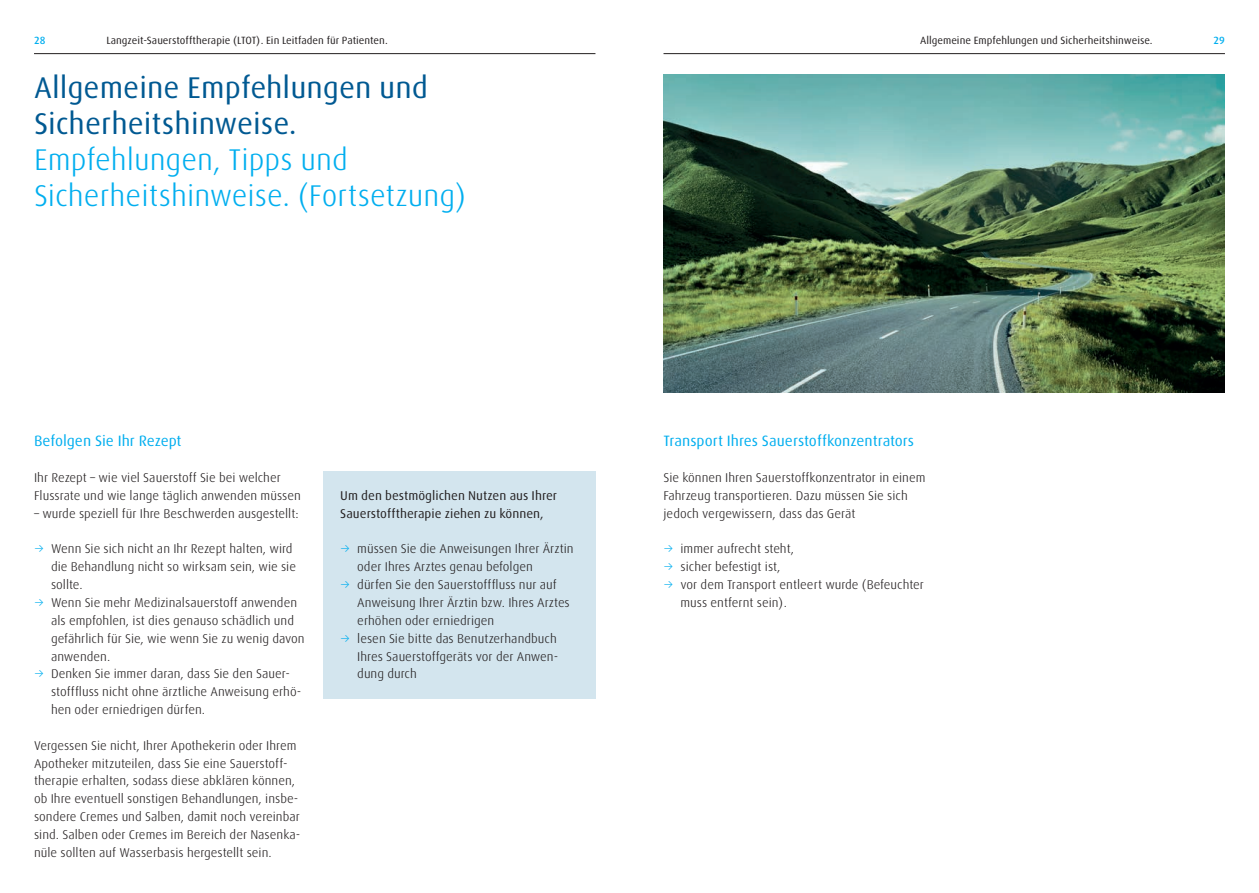
<style>
.page{position:relative;width:1259px;height:893px;background:#fff}
.page>*{position:absolute;margin:0;border:0;box-sizing:border-box;transform-origin:0 0}
.t1{font:300 30px/36px "Linde Dax Global";color:#00aeef}
.t2{font:30px/36px "Linde Dax Global";color:#005992}
.t3{font:15px "Linde Dax Global";color:#00aeef}
.t4{font:300 12.75px/17.9px "Linde Dax Global";color:#231f20}
.t5{font:12.75px/17.9px "Linde Dax Global";color:#231f20}
.t6{font:10.5px "Linde Dax Global";color:#231f20}
.t7{font:500 10.5px "Linde Dax Global";color:#00aeef}
.s1{color:#00aeef}
</style>
<div class="page">
<hr style="left:663px;top:53px;width:562px;height:1px;background:#231f20">
<hr style="left:34px;top:53px;width:561px;height:1px;background:#231f20">
<div style="left:323px;top:472px;width:272px;height:227px;background:#d3e5ee"></div>
<img style="left:663px;top:74px;width:562px;height:319px">
<p class="t6" style="left:106px;top:34px;width:283px">Langzeit-Sauerstofftherapie (LTOT). Ein Leitfaden für Patienten.</p>
<p class="t6" style="left:920px;top:34px;width:234px">Allgemeine Empfehlungen und Sicherheitshinweise.</p>
<p class="t7" style="left:34px;top:34px;width:13px">28</p>
<p class="t7" style="left:1213px;top:34px;width:13px">29</p>
<h1 class="t2" style="left:34px;top:70px;width:395px">Allgemeine Empfehlungen und<br>Sicherheitshinweise.</h1>
<h1 class="t1" style="left:34px;top:142px;width:433px">Empfehlungen, Tipps und<br>Sicherheitshinweise. (Fortsetzung)</h1>
<p class="t3" style="left:34px;top:432px;width:149px">Befolgen Sie Ihr Rezept</p>
<p class="t4" style="left:34px;top:469px;width:268px">Ihr Rezept – wie viel Sauerstoff Sie bei welcher<br>Flussrate und wie lange täglich anwenden müssen</p>
<p class="t4" style="left:34px;top:504px;width:266px">– wurde speziell für Ihre Beschwerden ausgestellt:</p>
<p class="t4" style="left:51px;top:540px;width:247px;text-indent:-17px"><span class="s1">→</span> Wenn Sie sich nicht an Ihr Rezept halten, wird die Behandlung nicht so wirksam sein, wie sie sollte.</p>
<p class="t4" style="left:51px;top:594px;width:255px;text-indent:-17px"><span class="s1">→</span> Wenn Sie mehr Medizinalsauerstoff anwenden als empfohlen, ist dies genauso schädlich und gefährlich für Sie, wie wenn Sie zu wenig davon anwenden.</p>
<p class="t4" style="left:51px;top:665px;width:252px;text-indent:-17px"><span class="s1">→</span> Denken Sie immer daran, dass Sie den Sauer&shy;stofffluss nicht ohne ärztliche Anweisung erhö&shy;hen oder erniedrigen dürfen.</p>
<p class="t4" style="left:34px;top:736px;width:268px">Vergessen Sie nicht, Ihrer Apothekerin oder Ihrem Apotheker mitzuteilen, dass Sie eine Sauerstoff&shy;therapie erhalten, sodass diese abklären können, ob Ihre eventuell sonstigen Behandlungen, insbe&shy;sondere Cremes und Salben, damit noch vereinbar sind. Salben oder Cremes im Bereich der Nasenka&shy;nüle sollten auf Wasserbasis hergestellt sein.</p>
<p class="t5" style="left:340px;top:486px;width:218px">Um den bestmöglichen Nutzen aus Ihrer<br>Sauerstofftherapie ziehen zu können,</p>
<p class="t4" style="left:357px;top:540px;width:218px;text-indent:-17px"><span class="s1">→</span> müssen Sie die Anweisungen Ihrer Ärztin oder Ihres Arztes genau befolgen</p>
<p class="t4" style="left:357px;top:576px;width:214px;text-indent:-17px"><span class="s1">→</span> dürfen Sie den Sauerstofffluss nur auf<br>Anweisung Ihrer Ärztin bzw. Ihres Arztes erhöhen oder erniedrigen</p>
<p class="t4" style="left:357px;top:629px;width:202px;text-align:justify;text-indent:-17px"><span class="s1">→</span> lesen Sie bitte das Benutzerhandbuch Ihres Sauerstoffgeräts vor der Anwen&shy;dung durch</p>
<p class="t3" style="left:663px;top:432px;width:252px">Transport Ihres Sauerstoffkonzentrators</p>
<p class="t4" style="left:663px;top:469px;width:263px">Sie können Ihren Sauerstoffkonzentrator in einem<br>Fahrzeug transportieren. Dazu müssen Sie sich jedoch vergewissern, dass das Gerät</p>
<p class="t4" style="left:663px;top:540px;width:132px"><span class="s1">→</span> immer aufrecht steht,</p>
<p class="t4" style="left:663px;top:558px;width:119px"><span class="s1">→</span> sicher befestigt ist,</p>
<p class="t4" style="left:680px;top:576px;width:245px;text-indent:-17px"><span class="s1">→</span> vor dem Transport entleert wurde (Befeuchter muss entfernt sein).</p>
</div>
